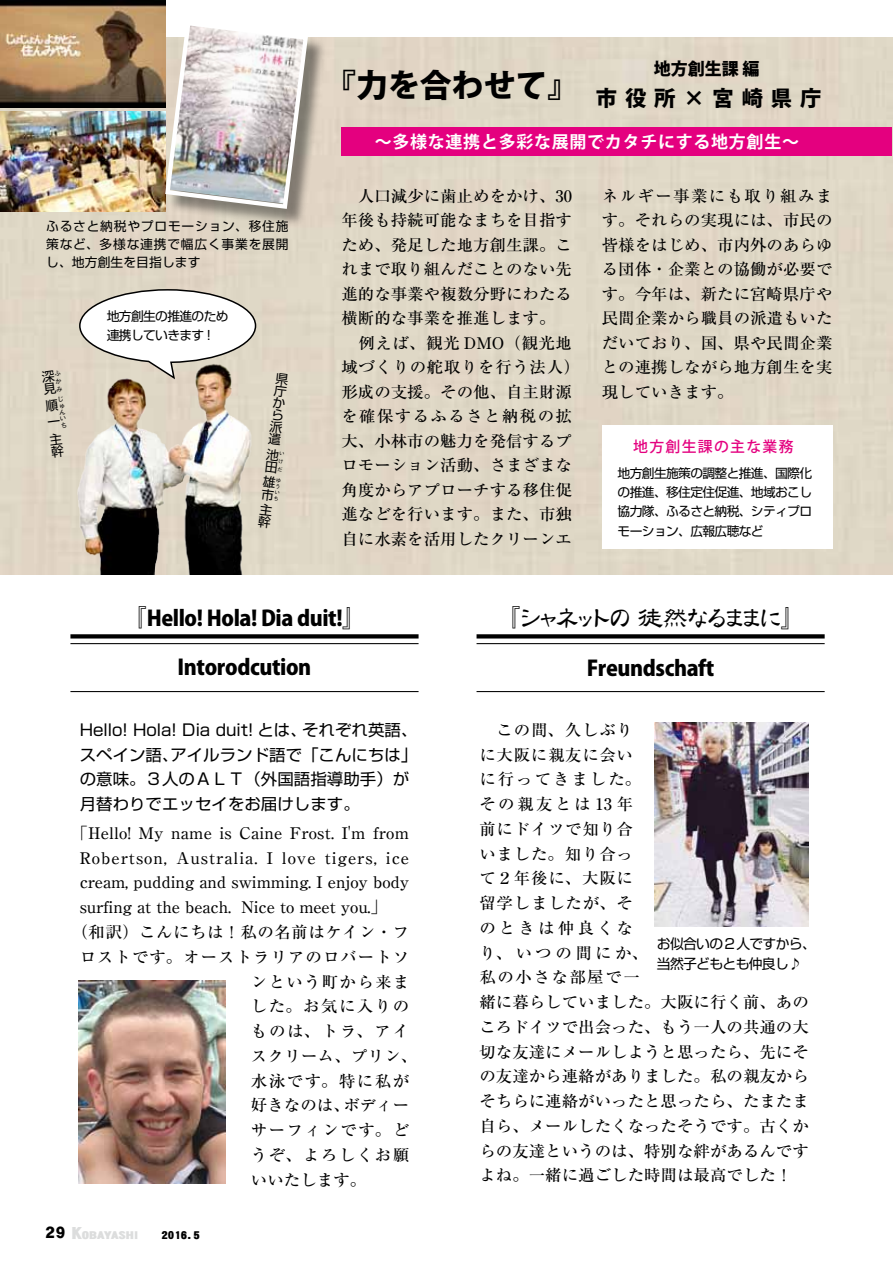
<style>
.page{position:relative;width:893px;height:1263px;background:#fff}
.page>*{position:absolute;margin:0;border:0;box-sizing:border-box;transform-origin:0 0}
.t1{font:800 31.95px "Koz Go Pro";color:#000}
.t2{font:24.45px "DC Ho Lei Sho W3 WING RKSJ H";color:#000}
.t3{font:24.45px "Shin Go Pro";color:#000}
.t4{font:800 21.3px "Koz Go Pro";letter-spacing:-.02em;color:#000}
.t5{font:700 16.95px "Koz Go Pro";letter-spacing:.04em;color:#fff}
.t6{font:800 16.95px "Koz Go Pro";color:#000}
.t7{font:500 16.05px/24.5px "Ryumin Pro";color:#000}
.t8{font:16.05px/24.8px "Shin Go Pro";color:#000}
.t9{font:500 16.05px/24.8px "Ryumin Pro";letter-spacing:.085em;color:#000}
.t10{font:500 16.05px "Ryumin Pro";letter-spacing:.055em;color:#000}
.t11{font:500 16.05px "Ryumin Pro";letter-spacing:.03em;color:#000}
.t12{font:500 16.05px "Ryumin Pro";letter-spacing:.06em;color:#000}
.t13{font:500 16.05px "Ryumin Pro";letter-spacing:.075em;color:#000}
.t14{font:15.9px "DF Gothic EB WINP RKSJ H";color:#000}
.t15{font:500 14.85px "Koz Go Pro";letter-spacing:.085em;color:#e4007f}
.t16{font:13.8px/20.2px "Shin Go Pro";letter-spacing:-.05em;color:#000}
.t17{font:12.75px/12.1px "Shin Go Pro";letter-spacing:-.05em;color:#000;text-align:justify}
.t18{font:10.95px "DF Gothic UB WIN RKSJ H";letter-spacing:-.04em;color:#dcdddd;scale:1.48 1}
.t19{font:10.95px "DF Gothic UB WIN RKSJ H";color:#000;scale:1.16 1}
.t20{font:6.45px/6.4px "Shin Go Pro";color:#000;text-align:justify}
.t21{font:5.1px/6px "Shin Go Pro";color:#000;text-align:justify}
.s1{font-family:"Koz Go Pro";font-weight:800;font-size:21.3px}
.s2{font-size:16.95px}
.s3{font-family:"Shin Go Pro"}
</style>
<div class="page">
<svg style="left:70px;top:634px;width:349px;height:4px"></svg>
<hr style="left:70px;top:643px;width:349px;height:1px;background:#000">
<hr style="left:70px;top:691px;width:349px;height:1px;background:#000">
<img style="left:79px;top:981px;width:146px;height:202px">
<img style="left:654px;top:722px;width:155px;height:205px">
<svg style="left:477px;top:634px;width:348px;height:4px"></svg>
<hr style="left:477px;top:643px;width:348px;height:1px;background:#000">
<hr style="left:477px;top:691px;width:348px;height:1px;background:#000">
<div style="left:0;top:37px;width:893px;height:537px;background:#dfd7c6"></div>
<div style="left:341px;top:127px;width:551px;height:28px;background:#e4007f"></div>
<img style="left:78px;top:363px;width:180px;height:211px">
<svg style="left:78px;top:288px;width:179px;height:93px"></svg>
<div style="left:602px;top:425px;width:230px;height:123px;background:#fff"></div>
<img style="left:0;top:0;width:165px;height:108px">
<img style="left:0;top:111px;width:163px;height:100px">
<div style="left:168px;top:24px;width:158px;height:203px;background:#000;opacity:.43"></div>
<img style="left:163px;top:18px;width:147px;height:193px">
<div style="left:258px;top:448px;width:26px;height:81px;background:#ded7c5"></div>
<svg style="left:42px;top:370px;width:21px;height:53px"></svg>
<svg style="left:49px;top:432px;width:15px;height:26px"></svg>
<h1 class="t1" style="left:324px;top:64px;width:257px">『力を合わせて『</h1>
<p class="t6" style="left:654px;top:58px;width:107px">地方創生課編</p>
<h3 class="t4" style="left:596px;top:84px;width:227px">市役所×宮崎県庁</h3>
<p class="t17" style="left:46px;top:216px;width:244px;line-height:18.1px">ふるさと納税やプロモーション、移住施策など、多様な連携で幅広く事業を展開し、地方創生を目指します</p>
<p class="t20" style="left:57px;top:396px;width:5px;rotate:-7deg">じゅんいち</p>
<p class="t17" style="left:107px;top:305px;width:123px;line-height:19.2px">地方創生の推進のため連携していきます !</p>
<p class="t17" style="left:277px;top:371px;width:8px;rotate:7deg">県庁から派遣</p>
<p class="t21" style="left:277px;top:476px;width:4px;rotate:7deg">ゆういち</p>
<p class="t5" style="left:375px;top:130px;width:426px">～多様な連携と多彩な展開でカタチにする地方創生~</p>
<p class="t7" style="left:341px;top:182px;width:240px">　人口減少に歯止めをかけ、30年後も持続可能なまちを目指すため、発足した地方創生課。これまで取り組んだことのない先進的な事業や複数分野にわたる横断的な事業を推進します。<br>　例えば、観光 DMO（観光地域づくりの舵取りを行う法人(形成の支援。その他、自主財源を確保するふるさと納税の拡大、小林市の魅力を発信するプロモーション活動、さまざまな角度からアプローチする移住促進などを行います。また、市独自に水素を活用したクリーンエ</p>
<p class="t7" style="left:602px;top:182px;width:232px;text-align:justify">ネルギー事業にも取り組みます。それらの実現には、市民の皆様をはじめ、市内外のあらゆる団体・企業との協働が必要です。今年は、新たに宮崎県庁や民間企業から職員の派遣もいただいており、国、県や民間企業との連携しながら地方創生を実現していきます。</p>
<p class="t15" style="left:633px;top:437px;width:162px">地方創生課の主な業務</p>
<p class="t17" style="left:618px;top:462px;width:196px;line-height:19.2px">地方創生施策の調整と推進、国際化の推進、移住定住促進、地域おこし協力隊、ふるさと納税、シティプロモーション、広報広聴など</p>
<h2 class="t3" style="left:122px;top:598px;width:26px">『</h2>
<h2 class="t3" style="left:336px;top:598px;width:32px">『<span class="s1">!</span></h2>
<h3 class="t4" style="left:147px;top:604px;width:192px">Hello! Hola! Dia duit</h3>
<h3 class="t4" style="left:178px;top:653px;width:135px">Intorodcution</h3>
<p class="t8" style="left:302px;top:715px;width:117px">それぞれ英語、</p>
<p class="t8" style="left:170px;top:715px;width:249px;text-indent:-91px">Hello! Hola! Dia duit! とは、<br>アイルランド語で「こんにちは「</p>
<p class="t8" style="left:80px;top:740px;width:331px">スペイン語、<br>の意味。３人のＡＬＴ（外国語指導助手）が月替わりでエッセイをお届けします。</p>
<p class="t7" style="left:71px;top:819px;width:61px">「Hello!</p>
<p class="t7" style="left:138px;top:819px;width:27px">My</p>
<p class="t7" style="left:171px;top:819px;width:42px">name</p>
<p class="t7" style="left:220px;top:819px;width:14px">is</p>
<p class="t7" style="left:240px;top:819px;width:44px">Caine</p>
<p class="t7" style="left:290px;top:819px;width:77px">Frost m' I.</p>
<p class="t7" style="left:373px;top:819px;width:37px">from</p>
<p class="t10" style="left:80px;top:845px;width:89px">Robertson,</p>
<p class="t7" style="left:80px;top:869px;width:331px">cream, pudding and swimming I. enjoy body</p>
<p class="t7" style="left:242px;top:894px;width:147px">Nice to meet you 「.</p>
<p class="t10" style="left:176px;top:845px;width:98px">Australia I.</p>
<p class="t7" style="left:282px;top:844px;width:35px">love</p>
<p class="t7" style="left:325px;top:844px;width:53px">tigers,</p>
<p class="t7" style="left:386px;top:844px;width:25px">ice</p>
<p class="t7" style="left:80px;top:894px;width:153px">surfing at the beach.</p>
<p class="t11" style="left:71px;top:919px;width:339px">（和訳）こんにちは！私の名前はケイン・フ</p>
<p class="t12" style="left:80px;top:944px;width:331px">ロストです。オーストラリアのロバートソ</p>
<p class="t13" style="left:251px;top:969px;width:160px">ンという町から来ま</p>
<p class="t9" style="left:251px;top:993px;width:160px">した。お気に入りの</p>
<p class="t7" style="left:251px;top:1018px;width:160px">ものは、トラ、アイ</p>
<p class="t7" style="left:251px;top:1042px;width:168px">スクリーム、プリン、</p>
<p class="t9" style="left:251px;top:1067px;width:160px">水泳です。特に私が</p>
<p class="t7" style="left:343px;top:1092px;width:67px">ボディー</p>
<p class="t9" style="left:251px;top:1092px;width:160px">好きなのは、<br>サーフィンです。どうぞ、よろしくお願いいたします。</p>
<p class="t14" style="left:46px;top:1225px;width:21px">29</p>
<p class="t18" style="left:72px;top:1230px;width:47px"><span class="s2">K</span>OBAYASHI</p>
<p class="t19" style="left:162px;top:1230px;width:34px">2016.5</p>
<h2 class="t2" style="left:496px;top:605px;width:311px"><span class="s3">『</span>シャネットの徒然なるままに<span class="s3">『</span></h2>
<h3 class="t4" style="left:587px;top:654px;width:129px">Freundschaft</h3>
<p class="t7" style="left:479px;top:716px;width:331px">　この間、久しぶり<br>に大阪に親友に会い<br>に行ってきました。<br>その親友とは13 年<br>前にドイツで知り合<br>いました。知り合っ<br>て２年後に、大阪に<br>留学しましたが、そ<br>のときは仲良くな<br>り、いつの間にか、<br>私の小さな部屋で一<br>緒に暮らしていました。大阪に行く前、あのころドイツで出会った、もう一人の共通の大切な友達にメールしようと思ったら、先にその友達から連絡がありました。私の親友からそちらに連絡がいったと思ったら、たまたま自ら、メールしたくなったそうです。古くからの友達というのは、特別な絆があるんですよね。一緒に過ごした時間は最高でした!</p>
<p class="t16" style="left:657px;top:932px;width:160px">お似合いの2人ですから、当然子どもとも仲良し♪</p>
</div>
